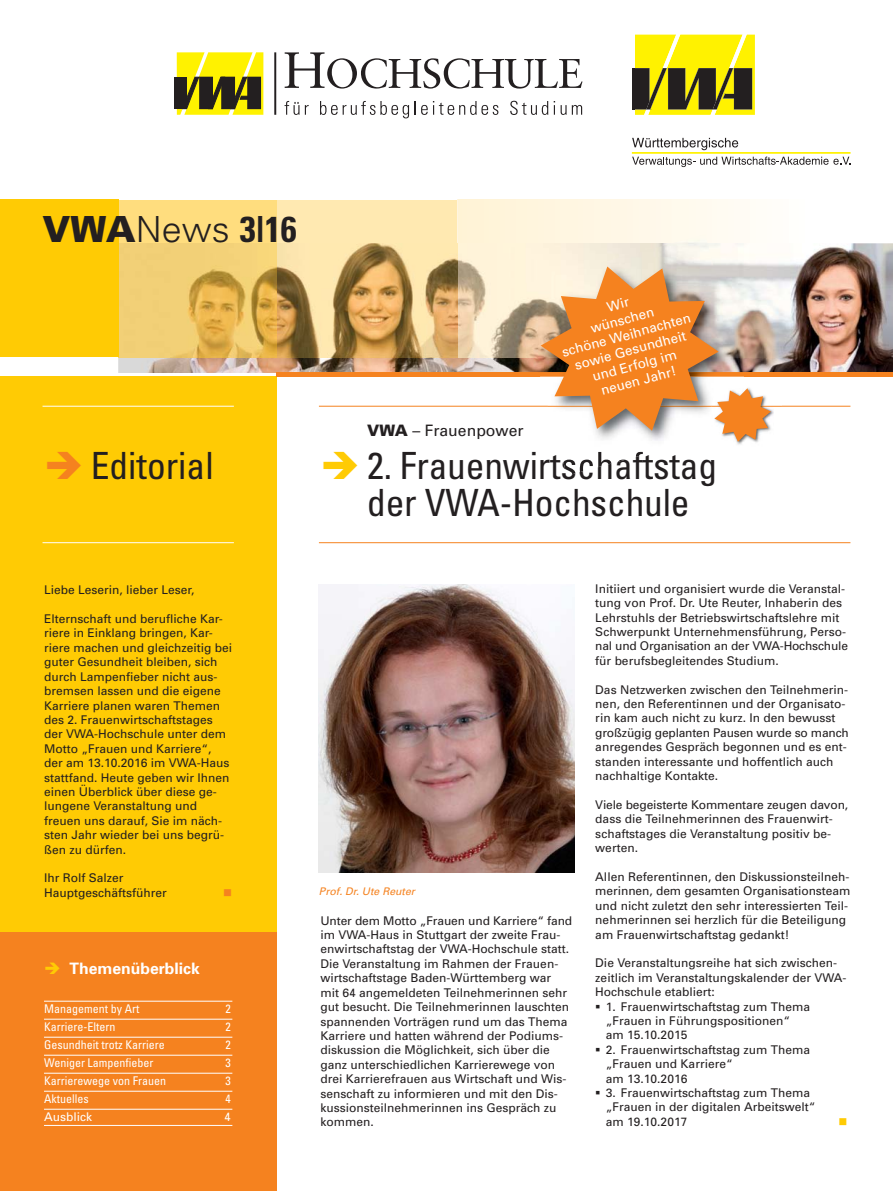
<style>
.page{position:relative;width:893px;height:1191px;background:#fff}
.page>*{position:absolute;margin:0;border:0;box-sizing:border-box;transform-origin:0 0}
.t1{font:condensed 37.5px/37.5px "Univers";letter-spacing:-.005em;color:#231f20;text-align:center}
.t2{font:300 36px "Univers";color:#231f20}
.t3{font:700 15.75px "Univers";color:#fff}
.t4{font:15.75px "Univers";color:#231f20}
.t5{font:13.5px/15.8px "Univers";color:#fff;text-align:center}
.t6{font:12px/14.4px "Univers";color:#231f20}
.t7{font:condensed 12px "Univers";color:#fff}
.t8{font:12px "Univers";color:#fff}
.t9{font:12px "Wingdings";color:#f5821f}
.t10{font:12px "Wingdings";color:#ffcb04}
.t11{font:italic 10.5px "Univers";color:#f5821f}
.s1{font-weight:900}
.s2{font-weight:700;font-stretch:condensed}
.s3{color:#f5821f}
.s4{color:#ffcb04}
</style>
<div class="page">
<div style="left:0;top:376px;width:276px;height:556px;background:#ffcb04"></div>
<svg style="left:632px;top:34px;width:123px;height:81px;background:#b3aa1b"></svg>
<svg style="left:632px;top:138px;width:106px;height:12px"></svg>
<hr style="left:632px;top:152px;width:218px;height:2px;background:#fff200">
<svg style="left:632px;top:157px;width:219px;height:10px"></svg>
<img style="left:118px;top:357px;width:397px;height:15px">
<img style="left:771px;top:243px;width:122px;height:129px">
<svg style="left:457px;top:200px;width:293px;height:43px;fill:#fff7e4"></svg>
<img style="left:118px;top:243px;width:688px;height:114px">
<div style="left:276px;top:200px;width:181px;height:43px;background:#ffe9b1"></div>
<div style="left:118px;top:200px;width:158px;height:43px;background:#ffdd7e"></div>
<div style="left:0;top:200px;width:118px;height:157px;background:#ffcb04"></div>
<div style="left:0;top:932px;width:276px;height:258px;background:#f5821f"></div>
<hr style="left:276px;top:372px;width:617px;height:4px;background:#f5821f">
<hr style="left:43px;top:542px;width:191px;height:1px;background:#fff">
<hr style="left:319px;top:406px;width:531px;height:1px;background:#f5821f">
<hr style="left:319px;top:542px;width:531px;height:1px;background:#f5821f">
<hr style="left:43px;top:406px;width:191px;height:1px;background:#fff">
<hr style="left:44px;top:1000px;width:188px;height:1px;background:#fff">
<hr style="left:44px;top:1018px;width:188px;height:1px;background:#fff">
<hr style="left:44px;top:1036px;width:188px;height:1px;background:#fff">
<hr style="left:44px;top:1054px;width:188px;height:1px;background:#fff">
<hr style="left:44px;top:1072px;width:188px;height:1px;background:#fff">
<hr style="left:44px;top:1090px;width:188px;height:1px;background:#fff">
<hr style="left:44px;top:1108px;width:188px;height:1px;background:#fff">
<hr style="left:44px;top:1125px;width:188px;height:1px;background:#fff">
<img style="left:319px;top:584px;width:255px;height:288px">
<div style="left:174px;top:77px;width:13px;height:32px;background:#231f20"></div>
<svg style="left:177px;top:52px;width:86px;height:63px;background:#aba219"></svg>
<svg style="left:285px;top:52px;width:297px;height:37px"></svg>
<svg style="left:285px;top:101px;width:14px;height:14px"></svg>
<svg style="left:305px;top:105px;width:4px;height:10px"></svg>
<svg style="left:320px;top:101px;width:89px;height:17px"></svg>
<svg style="left:415px;top:101px;width:83px;height:14px"></svg>
<svg style="left:510px;top:101px;width:38px;height:14px"></svg>
<svg style="left:554px;top:101px;width:1px;height:14px"></svg>
<svg style="left:561px;top:105px;width:21px;height:10px"></svg>
<hr style="left:274px;top:52px;width:2px;height:63px;background:#231f20">
<img style="left:515px;top:234px;width:227px;height:138px">
<img style="left:563px;top:452px;width:80px;height:23px">
<img style="left:771px;top:405px;width:14px;height:1px">
<img style="left:736px;top:409px;width:38px;height:36px">
<svg style="left:541px;top:266px;width:230px;height:176px"></svg>
<h2 class="t2" style="left:43px;top:216px;width:256px"><span class="s1">VWA</span>News <span class="s2">3|16</span></h2>
<h1 class="t1" style="left:44px;top:450px;width:171px"><span class="s3">➔</span> Editorial</h1>
<p class="t5" style="left:552px;top:315px;width:135px;rotate:-15deg">Wir<br>wünschen<br>schöne Weihnachten sowie Gesundheit und Erfolg im<br>neuen Jahr!</p>
<h3 class="t4" style="left:367px;top:425px;width:158px"><span class="s1">VWA</span> – Frauenpower</h3>
<h1 class="t1" style="left:320px;top:450px;width:398px"><span class="s4">➔</span> 2. Frauenwirtschaftstag der VWA-Hochschule</h1>
<p class="t6" style="left:44px;top:584px;width:152px">Liebe Leserin, lieber Leser,</p>
<p class="t6" style="left:44px;top:612px;width:190px">Elternschaft und berufliche Kar&shy;riere in Einklang bringen, Kar&shy;riere machen und gleichzeitig bei guter Gesundheit bleiben, sich durch Lampenfieber nicht aus&shy;bremsen lassen und die eigene<br>Karriere planen waren Themen des 2. Frauenwirtschaftstages der VWA-Hochschule unter dem<br>Motto „Frauen und Karriere“, der am 13.10.2016 im VWA-Haus stattfand. Heute geben wir Ihnen einen Überblick über diese ge&shy;lungene Veranstaltung und freuen uns darauf, Sie im näch&shy;sten Jahr wieder bei uns begrü&shy;ßen zu dürfen.</p>
<p class="t6" style="left:44px;top:872px;width:124px">Ihr Rolf Salzer<br>Hauptgeschäftsführer</p>
<p class="t9" style="left:223px;top:885px;width:10px">■</p>
<h3 class="t3" style="left:44px;top:963px;width:157px"><span class="s4">➔</span> Themenüberblick</h3>
<p class="t7" style="left:44px;top:1004px;width:97px">Management by Art</p>
<p class="t7" style="left:225px;top:1004px;width:7px">2</p>
<p class="t7" style="left:44px;top:1022px;width:73px">Karriere-Eltern</p>
<p class="t7" style="left:225px;top:1022px;width:7px">2</p>
<p class="t7" style="left:44px;top:1040px;width:122px">Gesundheit trotz Karriere</p>
<p class="t7" style="left:225px;top:1040px;width:7px">2</p>
<p class="t7" style="left:44px;top:1058px;width:111px">Weniger Lampenfieber</p>
<p class="t7" style="left:225px;top:1058px;width:7px">3</p>
<p class="t7" style="left:44px;top:1076px;width:123px">Karrierewege von Frauen</p>
<p class="t7" style="left:225px;top:1076px;width:7px">3</p>
<p class="t7" style="left:44px;top:1094px;width:46px">Aktuelles</p>
<p class="t7" style="left:225px;top:1094px;width:7px">4</p>
<p class="t8" style="left:44px;top:1112px;width:49px">Ausblick</p>
<p class="t8" style="left:224px;top:1112px;width:8px">4</p>
<p class="t11" style="left:319px;top:887px;width:100px">Prof. Dr. Ute Reuter</p>
<p class="t6" style="left:320px;top:914px;width:253px">Unter dem Motto „Frauen und Karriere“ fand im VWA-Haus in Stuttgart der zweite Frau&shy;enwirtschaftstag der VWA-Hochschule statt.<br>Die Veranstaltung im Rahmen der Frauen&shy;wirtschaftstage Baden-Württemberg war mit 64 angemeldeten Teilnehmerinnen sehr gut besucht. Die Teilnehmerinnen lauschten spannenden Vorträgen rund um das Thema Karriere und hatten während der Podiums&shy;diskussion die Möglichkeit, sich über die ganz unterschiedlichen Karrierewege von drei Karrierefrauen aus Wirtschaft und Wis&shy;senschaft zu informieren und mit den Dis&shy;kussionsteilnehmerinnen ins Gespräch zu kommen.</p>
<p class="t6" style="left:595px;top:582px;width:254px">Initiiert und organisiert wurde die Veranstal&shy;tung von Prof. Dr. Ute Reuter, Inhaberin des Lehrstuhls der Betriebswirtschaftslehre mit Schwerpunkt Unternehmensführung, Perso&shy;nal und Organisation an der VWA-Hochschule für berufsbegleitendes Studium.</p>
<p class="t6" style="left:595px;top:683px;width:255px">Das Netzwerken zwischen den Teilnehmerin&shy;nen, den Referentinnen und der Organisato&shy;rin kam auch nicht zu kurz. In den bewusst großzügig geplanten Pausen wurde so manch anregendes Gespräch begonnen und es ent&shy;standen interessante und hoffentlich auch nachhaltige Kontakte.</p>
<p class="t6" style="left:595px;top:798px;width:254px">Viele begeisterte Kommentare zeugen davon, dass die Teilnehmerinnen des Frauenwirt&shy;schaftstages die Veranstaltung positiv be&shy;werten.</p>
<p class="t6" style="left:595px;top:870px;width:257px">Allen Referentinnen, den Diskussionsteilneh&shy;merinnen, dem gesamten Organisationsteam und nicht zuletzt den sehr interessierten Teil&shy;nehmerinnen sei herzlich für die Beteiligung am Frauenwirtschaftstag gedankt!</p>
<p class="t6" style="left:595px;top:957px;width:253px">Die Veranstaltungsreihe hat sich zwischen&shy;zeitlich im Veranstaltungskalender der VWA-<br>Hochschule etabliert:</p>
<p class="t6" style="left:606px;top:1000px;width:206px;text-indent:-11px">▪ 1. Frauenwirtschaftstag zum Thema „Frauen in Führungspositionen“ am 15.10.2015</p>
<p class="t6" style="left:606px;top:1043px;width:206px;text-indent:-11px">▪ 2. Frauenwirtschaftstag zum Thema „Frauen und Karriere“<br>am 13.10.2016</p>
<p class="t6" style="left:606px;top:1086px;width:211px;text-indent:-11px">▪ 3. Frauenwirtschaftstag zum Thema „Frauen in der digitalen Arbeitswelt“ am 19.10.2017</p>
<p class="t10" style="left:838px;top:1114px;width:10px">■</p>
</div>
